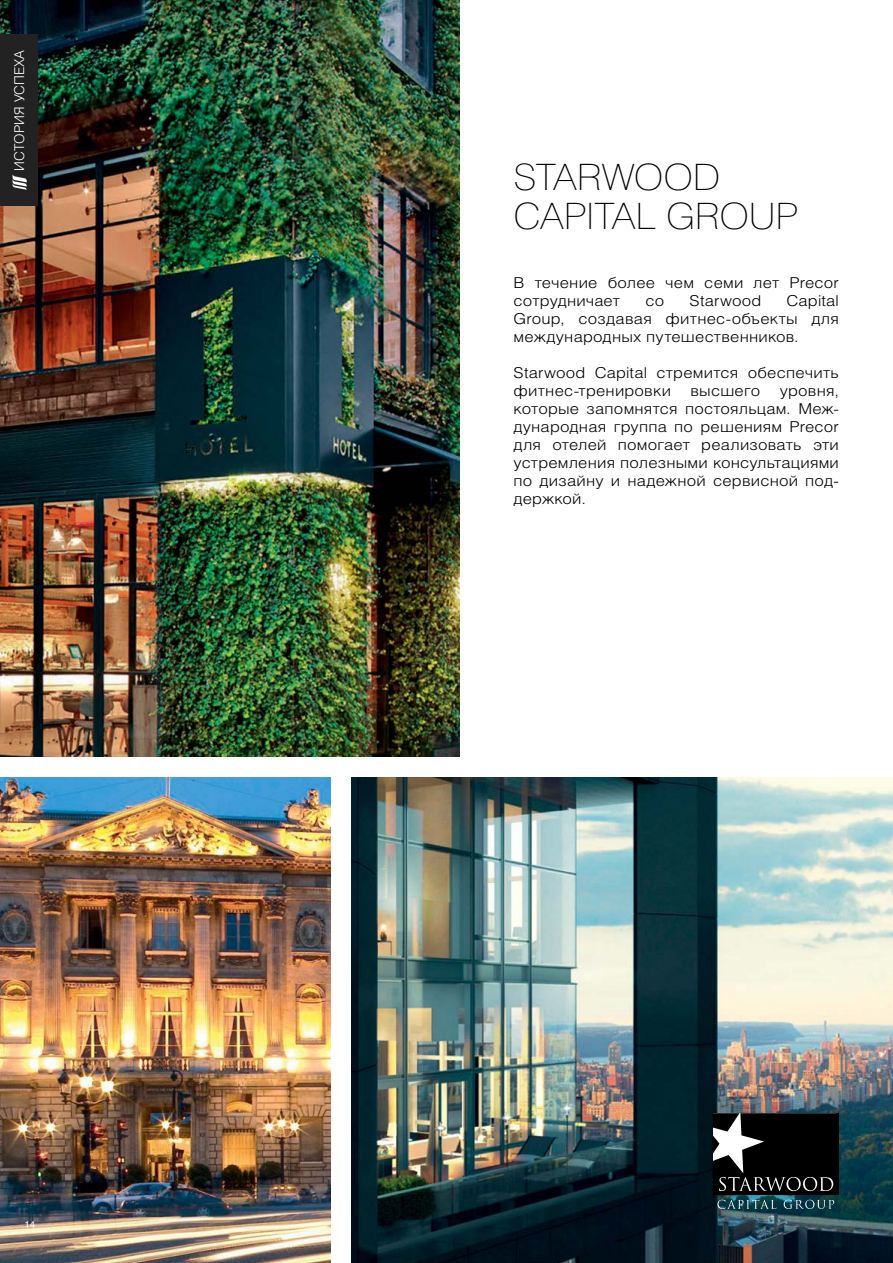
<style>
.page{position:relative;width:893px;height:1263px;background:#fff}
.page>*{position:absolute;margin:0;border:0;box-sizing:border-box;transform-origin:0 0}
.t1{font:36px/39px "Helios Thin C";letter-spacing:-.005em;color:#000;scale:1.1 1}
.t2{font:15px/18px "Helios Light C";letter-spacing:.01em;color:#000;scale:1.1 1}
.t3{font:13.5px "Helios Light C";color:#fff}
.t4{font:9.6px "Helios C";color:#fff}
</style>
<div class="page">
<hr style="left:892px;top:0;width:1px;height:556px;background:#000101">
<hr style="left:892px;top:576px;width:1px;height:687px;background:#000101">
<img style="left:0;top:777px;width:330px;height:486px">
<img style="left:351px;top:777px;width:542px;height:486px">
<img style="left:0;top:0;width:459px;height:757px">
<svg style="left:713px;top:1113px;width:126px;height:96px;background:#262d2f"></svg>
<div style="left:0;top:34px;width:37px;height:172px;background:#222"></div>
<svg style="left:13px;top:175px;width:14px;height:15px"></svg>
<p class="t3" style="left:11px;top:171px;width:122px;rotate:-90deg">ИСТОРИЯ УСПЕХА</p>
<p class="t4" style="left:25px;top:1218px;width:12px">14</p>
<h1 class="t1" style="left:514px;top:159px;width:261px">STARWOOD<br>CAPITAL GROUP</h1>
<p class="t2" style="left:514px;top:273px;width:297px">В течение более чем семи лет Precor сотрудничает</p>
<p class="t2" style="left:514px;top:291px;width:297px;text-align:justify;text-indent:273px">Capital Group, создавая фитнес-объекты для международных путешественников.</p>
<p class="t2" style="left:514px;top:363px;width:297px">Starwood Capital стремится обеспечить фитнес-тренировки</p>
<p class="t2" style="left:645px;top:291px;width:19px">со</p>
<p class="t2" style="left:690px;top:291px;width:67px">Starwood</p>
<p class="t2" style="left:514px;top:381px;width:297px;text-align:justify;text-indent:266px">уровня, которые запомнятся постояльцам. Меж&shy;дународная группа по решениям Precor для отелей помогает реализовать эти устремления полезными консультациями по дизайну и надежной сервисной под&shy;держкой.</p>
<p class="t2" style="left:690px;top:381px;width:65px">высшего</p>
</div>
